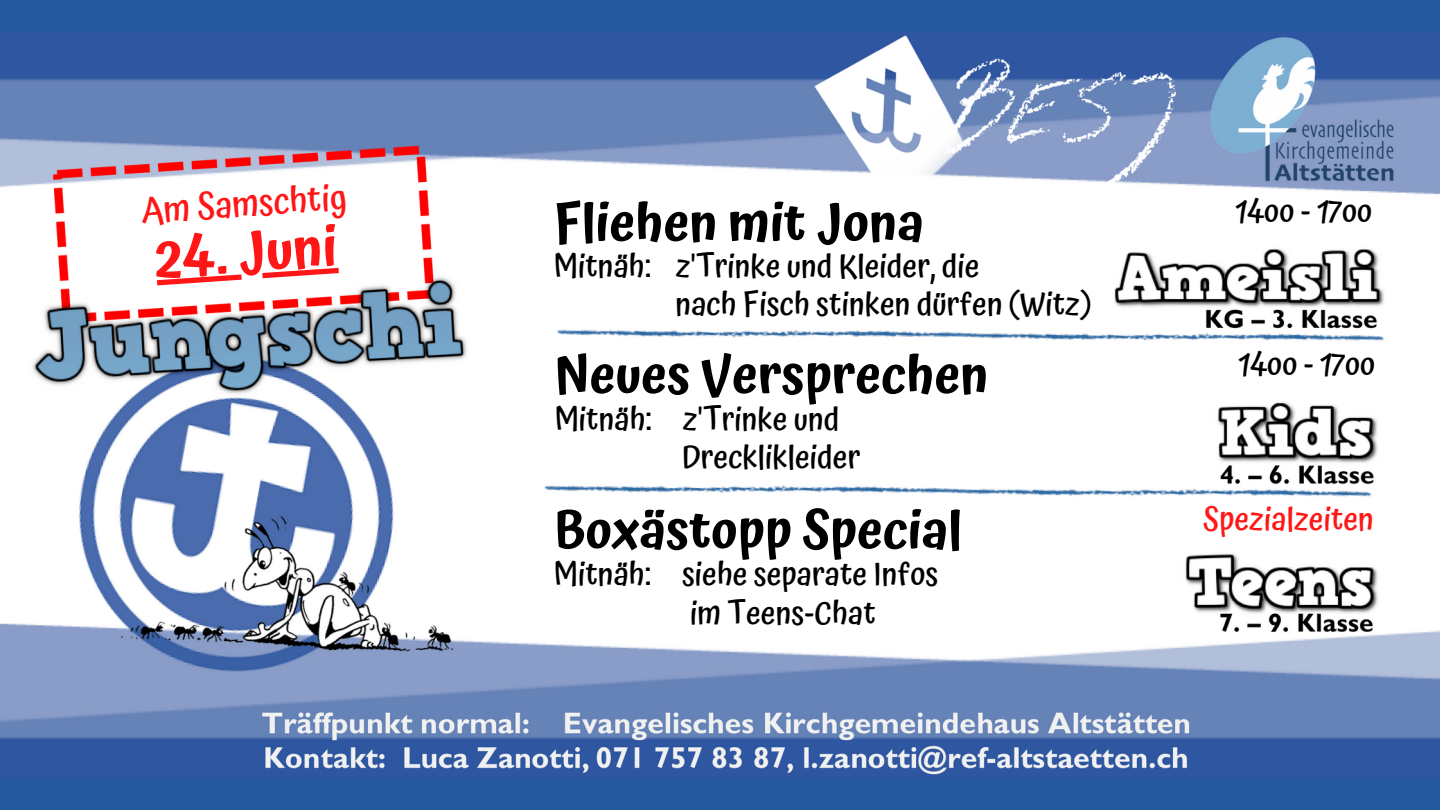
<style>
.page{position:relative;width:1440px;height:810px;background:#fff}
.page>*{position:absolute;margin:0;border:0;box-sizing:border-box;transform-origin:0 0}
.t1{font:600 55px "Atma";color:#ff1616}
.t2{font:600 52px "Atma";color:#000}
.t3{font:500 36px "Atma";color:#ff1616}
.t4{font:500 32px "Atma";color:#000}
.t5{font:500 32px "Atma";color:#ff1616}
</style>
<div class="page">
<img style="left:0;top:31px;width:1440px;height:748px">
<div style="left:0;top:0;width:1440px;height:31px;background:#25589d"></div>
<div style="left:0;top:779px;width:1440px;height:31px;background:#25589d"></div>
<svg style="left:157px;top:268px;width:182px;height:17px"></svg>
<p class="t3" style="left:140px;top:190px;width:208px;rotate:-4deg">Am Samschtig</p>
<p class="t1" style="left:153px;top:226px;width:183px;rotate:-4deg">24. Juni</p>
<p class="t2" style="left:554px;top:192px;width:372px">Fliehen mit Jona</p>
<p class="t4" style="left:554px;top:248px;width:427px">Mitnäh: z'Trinke und Kleider, die</p>
<p class="t4" style="left:676px;top:286px;width:418px">nach Fisch stinken dürfen (Witz)</p>
<p class="t2" style="left:554px;top:344px;width:436px">Neues Versprechen</p>
<p class="t4" style="left:554px;top:400px;width:287px">Mitnäh: z'Trinke und</p>
<p class="t4" style="left:682px;top:438px;width:180px">Drecklikleider</p>
<p class="t2" style="left:554px;top:500px;width:410px">Boxästopp Special</p>
<p class="t4" style="left:554px;top:555px;width:386px">Mitnäh: siehe separate Infos</p>
<p class="t4" style="left:690px;top:594px;width:187px">im Teens-Chat</p>
<p class="t4" style="left:1235px;top:193px;width:139px">14oo - 17oo</p>
<p class="t4" style="left:1238px;top:345px;width:139px">14oo - 17oo</p>
<p class="t5" style="left:1203px;top:500px;width:172px">Spezialzeiten</p>
</div>
